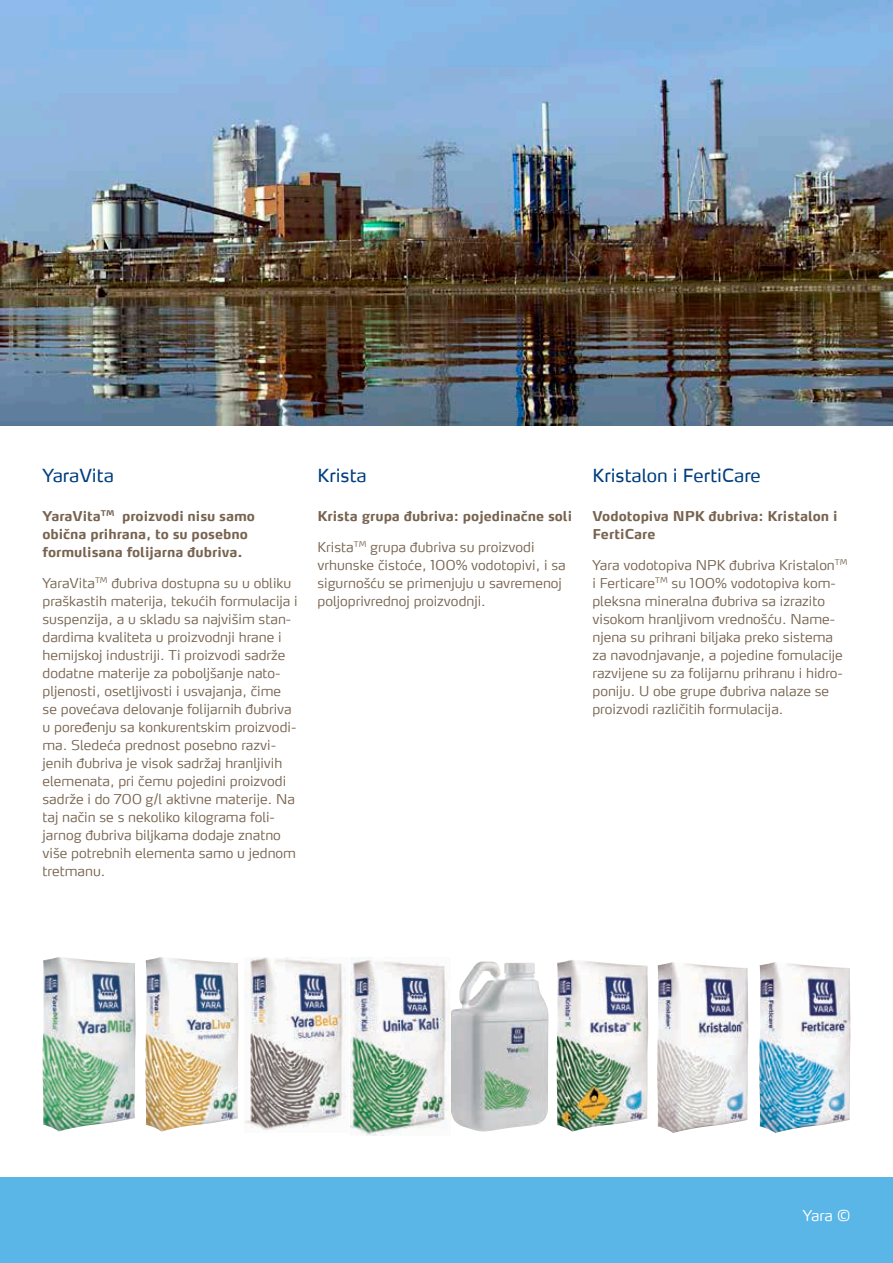
<style>
.page{position:relative;width:893px;height:1263px;background:#fff}
.page>*{position:absolute;margin:0;border:0;box-sizing:border-box;transform-origin:0 0}
.t1{font:18px "Max CELF";color:#003e7e}
.t2{font:300 15px "Max CELF";color:#fff}
.t3{font:300 13.5px/18px "Max CELF";color:#77634f}
.t4{font:700 13.5px/18px "Max CELF";color:#77634f}
</style>
<div class="page">
<img style="left:0;top:0;width:893px;height:425px">
<div style="left:0;top:1178px;width:893px;height:85px;background:#59b6e7"></div>
<img style="left:450px;top:961px;width:99px;height:170px">
<img style="left:351px;top:957px;width:99px;height:178px">
<img style="left:245px;top:957px;width:101px;height:173px">
<img style="left:145px;top:957px;width:94px;height:174px">
<img style="left:42px;top:957px;width:94px;height:174px">
<img style="left:556px;top:960px;width:92px;height:171px">
<img style="left:657px;top:962px;width:91px;height:171px">
<img style="left:759px;top:962px;width:91px;height:171px">
<h1 class="t1" style="left:43px;top:464px;width:73px">YaraVita</h1>
<p class="t4" style="left:43px;top:507px;width:214px">YaraVita<sup>TM</sup> proizvodi nisu samo obična prihrana, to su posebno formulisana folijarna đubriva.</p>
<p class="t3" style="left:43px;top:573px;width:257px">YaraVita<sup>TM</sup> đubriva dostupna su u obliku praškastih materija, tekućih formulacija i suspenzija, a u skladu sa najvišim stan&shy;dardima kvaliteta u proizvodnji hrane i hemijskoj industriji. Ti proizvodi sadrže dodatne materije za poboljšanje nato&shy;pljenosti, osetljivosti i usvajanja, čime se povećava delovanje folijarnih đubriva u poređenju sa konkurentskim proizvodi&shy;ma. Sledeća prednost posebno razvi&shy;jenih đubriva je visok sadržaj hranljivih elemenata, pri čemu pojedini proizvodi sadrže i do 700 g/l aktivne materije. Na taj način se s nekoliko kilograma foli&shy;jarnog đubriva biljkama dodaje znatno više potrebnih elementa samo u jednom tretmanu.</p>
<h1 class="t1" style="left:317px;top:464px;width:51px">Krista</h1>
<p class="t4" style="left:317px;top:507px;width:256px">Krista grupa đubriva: pojedinačne soli</p>
<p class="t3" style="left:317px;top:537px;width:250px">Krista<sup>TM</sup> grupa đubriva su proizvodi vrhunske čistoće, 100% vodotopivi, i sa sigurnošću se primenjuju u savremenoj poljoprivrednoj proizvodnji.</p>
<h1 class="t1" style="left:592px;top:464px;width:170px">Kristalon i FertiCare</h1>
<p class="t4" style="left:592px;top:507px;width:246px">Vodotopiva NPK đubriva: Kristalon i<br>FertiCare</p>
<p class="t3" style="left:592px;top:555px;width:257px">Yara vodotopiva NPK đubriva Kristalon<sup>TM </sup>i Ferticare<sup>TM</sup> su 100% vodotopiva kom&shy;pleksna mineralna đubriva sa izrazito visokom hranljivom vrednošću. Name&shy;njena su prihrani biljaka preko sistema za navodnjavanje, a pojedine fomulacije razvijene su za folijarnu prihranu i hidro&shy;poniju. U obe grupe đubriva nalaze se proizvodi različitih formulacija.</p>
<p class="t2" style="left:803px;top:1207px;width:49px">Yara ©</p>
</div>
